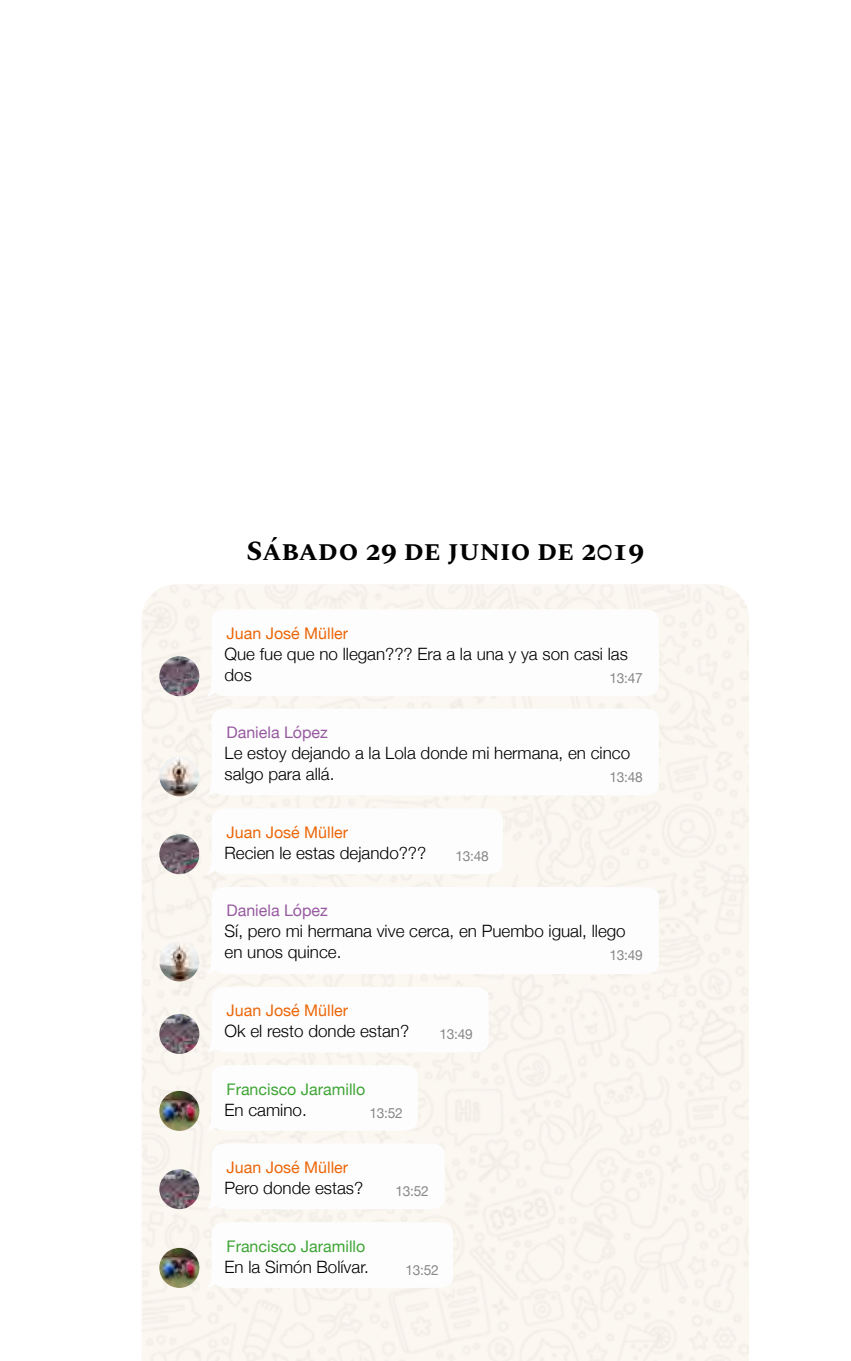
<style>
.page{position:relative;width:851px;height:1361px;background:#fff}
.page>*{position:absolute;margin:0;border:0;box-sizing:border-box;transform-origin:0 0}
.t1{font:700 28px "Spectral SC";color:#000}
.t2{font:300 17px/21px "Helvetica Neue";color:#000}
.t3{font:16px "Helvetica Neue";color:#ec6608}
.t4{font:16px "Helvetica Neue";color:#3fa535}
.t5{font:16px "Helvetica Neue";color:#975aa0}
.t6{font:14px "Helvetica Neue";letter-spacing:-.02em;color:#878787}
</style>
<div class="page">
<div style="left:142px;top:584px;width:606px;height:777px;background:#fbf7f0"></div>
<img style="left:159px;top:656px;width:40px;height:40px;border-radius:20px">
<svg style="left:206px;top:609px;width:453px;height:88px"></svg>
<img style="left:159px;top:756px;width:40px;height:40px;border-radius:20px">
<svg style="left:206px;top:708px;width:453px;height:88px"></svg>
<img style="left:159px;top:834px;width:40px;height:40px">
<svg style="left:206px;top:808px;width:297px;height:66px"></svg>
<img style="left:159px;top:942px;width:40px;height:39px">
<svg style="left:206px;top:887px;width:453px;height:87px"></svg>
<img style="left:159px;top:1014px;width:40px;height:40px;border-radius:20px">
<svg style="left:206px;top:987px;width:282px;height:66px"></svg>
<img style="left:159px;top:1091px;width:40px;height:40px;border-radius:20px">
<svg style="left:206px;top:1065px;width:212px;height:66px"></svg>
<img style="left:159px;top:1169px;width:40px;height:40px;border-radius:20px">
<svg style="left:206px;top:1143px;width:238px;height:66px"></svg>
<img style="left:159px;top:1248px;width:40px;height:40px;border-radius:20px">
<svg style="left:206px;top:1222px;width:247px;height:66px"></svg>
<h1 class="t1" style="left:246px;top:530px;width:399px">Sábado 29 de junio de 2019</h1>
<p class="t3" style="left:226px;top:621px;width:123px">Juan José Müller</p>
<p class="t2" style="left:224px;top:642px;width:405px">Que fue que no llegan??? Era a la una y ya son casi las dos</p>
<p class="t6" style="left:609px;top:667px;width:35px">13:47</p>
<p class="t5" style="left:226px;top:721px;width:103px">Daniela López</p>
<p class="t2" style="left:224px;top:741px;width:407px">Le estoy dejando a la Lola donde mi hermana, en cinco salgo para allá.</p>
<p class="t6" style="left:609px;top:767px;width:35px">13:48</p>
<p class="t3" style="left:226px;top:820px;width:123px">Juan José Müller</p>
<p class="t2" style="left:224px;top:841px;width:203px">Recien le estas dejando???</p>
<p class="t6" style="left:455px;top:846px;width:35px">13:48</p>
<p class="t5" style="left:226px;top:899px;width:103px">Daniela López</p>
<p class="t2" style="left:224px;top:919px;width:402px">Sí, pero mi hermana vive cerca, en Puembo igual, llego en unos quince.</p>
<p class="t6" style="left:609px;top:945px;width:35px">13:49</p>
<p class="t3" style="left:226px;top:999px;width:123px">Juan José Müller</p>
<p class="t2" style="left:224px;top:1019px;width:186px">Ok el resto donde estan?</p>
<p class="t6" style="left:439px;top:1024px;width:35px">13:49</p>
<p class="t4" style="left:226px;top:1077px;width:140px">Francisco Jaramillo</p>
<p class="t2" style="left:224px;top:1097px;width:84px">En camino.</p>
<p class="t6" style="left:369px;top:1102px;width:35px">13:52</p>
<p class="t3" style="left:226px;top:1155px;width:123px">Juan José Müller</p>
<p class="t2" style="left:224px;top:1176px;width:140px">Pero donde estas?</p>
<p class="t6" style="left:395px;top:1180px;width:35px">13:52</p>
<p class="t4" style="left:226px;top:1234px;width:140px">Francisco Jaramillo</p>
<p class="t2" style="left:224px;top:1254px;width:146px">En la Simón Bolívar.</p>
<p class="t6" style="left:405px;top:1259px;width:35px">13:52</p>
</div>
